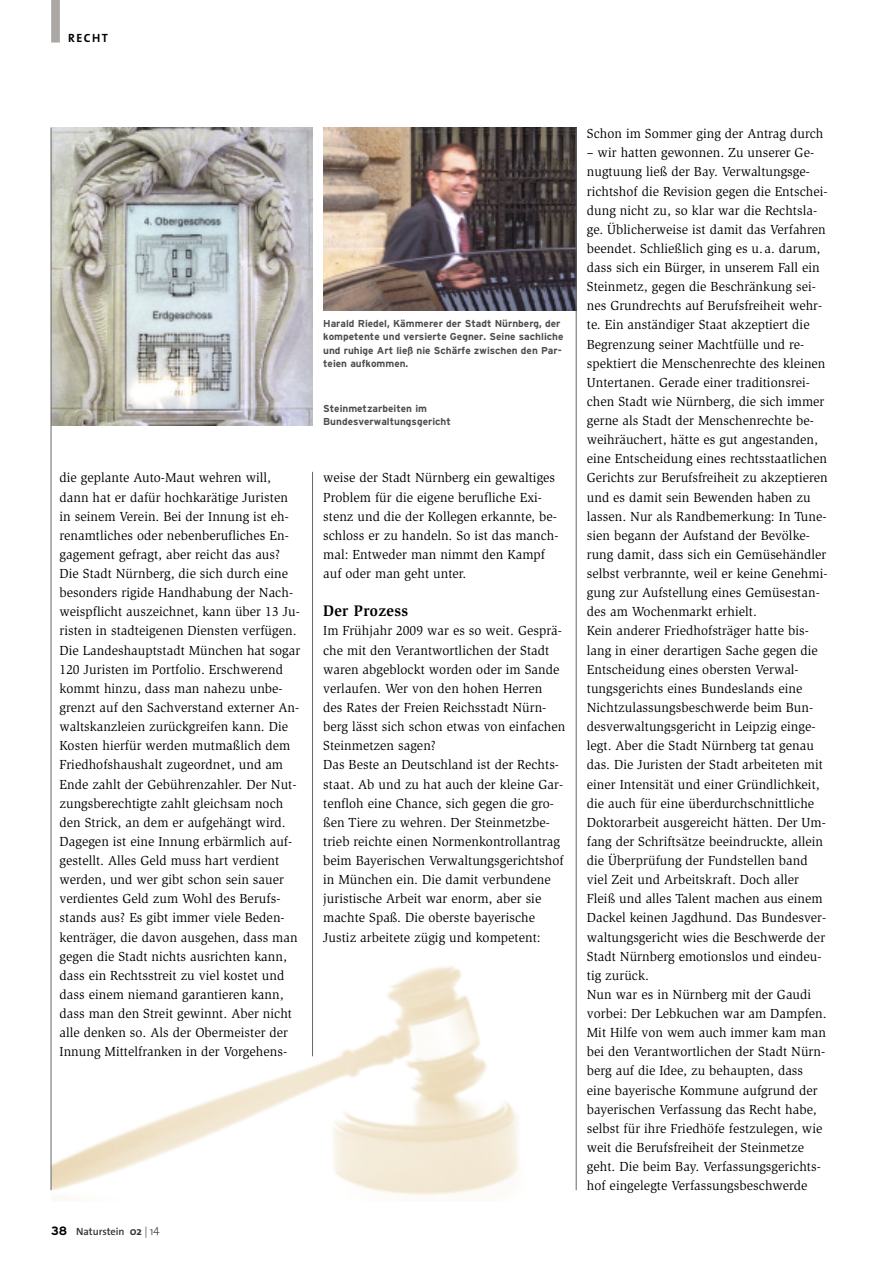
<style>
.page{position:relative;width:893px;height:1263px;background:#fff}
.page>*{position:absolute;margin:0;border:0;box-sizing:border-box;transform-origin:0 0}
.t1{font:700 15.75px "Slimbach Std";letter-spacing:.025em;color:#000;scale:.95 1}
.t2{font:13.5px/19.2px "Slimbach Std";letter-spacing:.005em;color:#000}
.t3{font:700 12px "The Sans";letter-spacing:.125em;color:#000}
.t4{font:600 10.5px "The Sans";letter-spacing:-.005em;color:#333}
.t5{font:700 10.05px/13.5px "Interstate";color:#4d4d4d}
.s1{font-family:"Interstate";font-weight:700;font-size:12px;color:#000}
.s2{font-weight:700;font-size:11.25px}
.s3{font-weight:300;font-size:11.25px}
</style>
<div class="page">
<img style="left:323px;top:128px;width:253px;height:182px">
<img style="left:52px;top:128px;width:261px;height:297px">
<img style="left:51px;top:966px;width:468px;height:234px">
<hr style="left:312px;top:472px;width:1px;height:584px;background:#666">
<hr style="left:576px;top:128px;width:1px;height:1062px;background:#666">
<hr style="left:51px;top:128px;width:1px;height:1062px;background:#666">
<div style="left:51px;top:0;width:9px;height:43px;background:#aba7a4"></div>
<p class="t3" style="left:68px;top:33px;width:41px">RECHT</p>
<p class="t5" style="left:323px;top:316px;width:242px">Harald Riedel, Kämmerer der Stadt Nürnberg, der kompetente und versierte Gegner. Seine sachliche und ruhige Art ließ nie Schärfe zwischen den Par&shy;teien aufkommen.</p>
<p class="t5" style="left:323px;top:401px;width:129px">Steinmetzarbeiten im<br>Bundesverwaltungsgericht</p>
<p class="t2" style="left:60px;top:469px;width:242px">die geplante Auto-Maut wehren will, dann hat er dafür hochkarätige Juristen in seinem Verein. Bei der Innung ist eh&shy;renamtliches oder nebenberufliches En&shy;gagement gefragt, aber reicht das aus?<br>Die Stadt Nürnberg, die sich durch eine besonders rigide Handhabung der Nach&shy;weispflicht auszeichnet, kann über 13 Ju&shy;risten in stadteigenen Diensten verfügen.<br>Die Landeshauptstadt München hat sogar 120 Juristen im Portfolio. Erschwerend kommt hinzu, dass man nahezu unbe&shy;grenzt auf den Sachverstand externer An&shy;waltskanzleien zurückgreifen kann. Die Kosten hierfür werden mutmaßlich dem Friedhofshaushalt zugeordnet, und am Ende zahlt der Gebührenzahler. Der Nut&shy;zungsberechtigte zahlt gleichsam noch den Strick, an dem er aufgehängt wird.<br>Dagegen ist eine Innung erbärmlich auf&shy;gestellt. Alles Geld muss hart verdient werden, und wer gibt schon sein sauer verdientes Geld zum Wohl des Berufs&shy;stands aus? Es gibt immer viele Beden&shy;kenträger, die davon ausgehen, dass man gegen die Stadt nichts ausrichten kann, dass ein Rechtsstreit zu viel kostet und dass einem niemand garantieren kann, dass man den Streit gewinnt. Aber nicht alle denken so. Als der Obermeister der Innung Mittelfranken in der Vorgehens-</p>
<p class="t2" style="left:323px;top:469px;width:237px">weise der Stadt Nürnberg ein gewaltiges Problem für die eigene berufliche Exi&shy;stenz und die der Kollegen erkannte, be&shy;schloss er zu handeln. So ist das manch&shy;mal: Entweder man nimmt den Kampf auf oder man geht unter.</p>
<p class="t1" style="left:323px;top:605px;width:91px">Der Prozess</p>
<p class="t2" style="left:323px;top:622px;width:244px">Im Frühjahr 2009 war es so weit. Gesprä&shy;che mit den Verantwortlichen der Stadt waren abgeblockt worden oder im Sande verlaufen. Wer von den hohen Herren<br>des Rates der Freien Reichsstadt Nürn&shy;berg lässt sich schon etwas von einfachen Steinmetzen sagen?<br>Das Beste an Deutschland ist der Rechts&shy;staat. Ab und zu hat auch der kleine Gar&shy;tenfloh eine Chance, sich gegen die gro&shy;ßen Tiere zu wehren. Der Steinmetzbe&shy;trieb reichte einen Normenkontrollantrag beim Bayerischen Verwaltungsgerichtshof in München ein. Die damit verbundene juristische Arbeit war enorm, aber sie machte Spaß. Die oberste bayerische Justiz arbeitete zügig und kompetent:</p>
<p class="t4" style="left:51px;top:1227px;width:110px"><span class="s1">38</span> Naturstein <span class="s2">02</span> <span class="s3">| 1</span><sup>4</sup></p>
<p class="t2" style="left:587px;top:125px;width:238px">Schon im Sommer ging der Antrag durch</p>
<p class="t2" style="left:587px;top:144px;width:242px">– wir hatten gewonnen. Zu unserer Ge&shy;nugtuung ließ der Bay. Verwaltungsge&shy;richtshof die Revision gegen die Entschei&shy;dung nicht zu, so klar war die Rechtsla&shy;ge. Üblicherweise ist damit das Verfahren beendet. Schließlich ging es u.a. darum, dass sich ein Bürger, in unserem Fall ein Steinmetz, gegen die Beschränkung sei&shy;nes Grundrechts auf Berufsfreiheit wehr&shy;te. Ein anständiger Staat akzeptiert die Begrenzung seiner Machtfülle und re&shy;spektiert die Menschenrechte des kleinen Untertanen. Gerade einer traditionsrei&shy;chen Stadt wie Nürnberg, die sich immer gerne als Stadt der Menschenrechte be&shy;weihräuchert, hätte es gut angestanden, eine Entscheidung eines rechtsstaatlichen Gerichts zur Berufsfreiheit zu akzeptieren und es damit sein Bewenden haben zu lassen. Nur als Randbemerkung: In Tune&shy;sien begann der Aufstand der Bevölke&shy;rung damit, dass sich ein Gemüsehändler selbst verbrannte, weil er keine Genehmi&shy;gung zur Aufstellung eines Gemüsestan&shy;des am Wochenmarkt erhielt.<br>Kein anderer Friedhofsträger hatte bis&shy;lang in einer derartigen Sache gegen die Entscheidung eines obersten Verwal&shy;tungsgerichts eines Bundeslands eine Nichtzulassungsbeschwerde beim Bun&shy;desverwaltungsgericht in Leipzig einge&shy;legt. Aber die Stadt Nürnberg tat genau das. Die Juristen der Stadt arbeiteten mit einer Intensität und einer Gründlichkeit, die auch für eine überdurchschnittliche Doktorarbeit ausgereicht hätten. Der Um&shy;fang der Schriftsätze beeindruckte, allein die Überprüfung der Fundstellen band viel Zeit und Arbeitskraft. Doch aller Fleiß und alles Talent machen aus einem Dackel keinen Jagdhund. Das Bundesver&shy;waltungsgericht wies die Beschwerde der Stadt Nürnberg emotionslos und eindeu&shy;tig zurück.<br>Nun war es in Nürnberg mit der Gaudi vorbei: Der Lebkuchen war am Dampfen.<br>Mit Hilfe von wem auch immer kam man bei den Verantwortlichen der Stadt Nürn&shy;berg auf die Idee, zu behaupten, dass eine bayerische Kommune aufgrund der bayerischen Verfassung das Recht habe, selbst für ihre Friedhöfe festzulegen, wie weit die Berufsfreiheit der Steinmetze geht. Die beim Bay. Verfassungsgerichts&shy;hof eingelegte Verfassungsbeschwerde</p>
</div>
